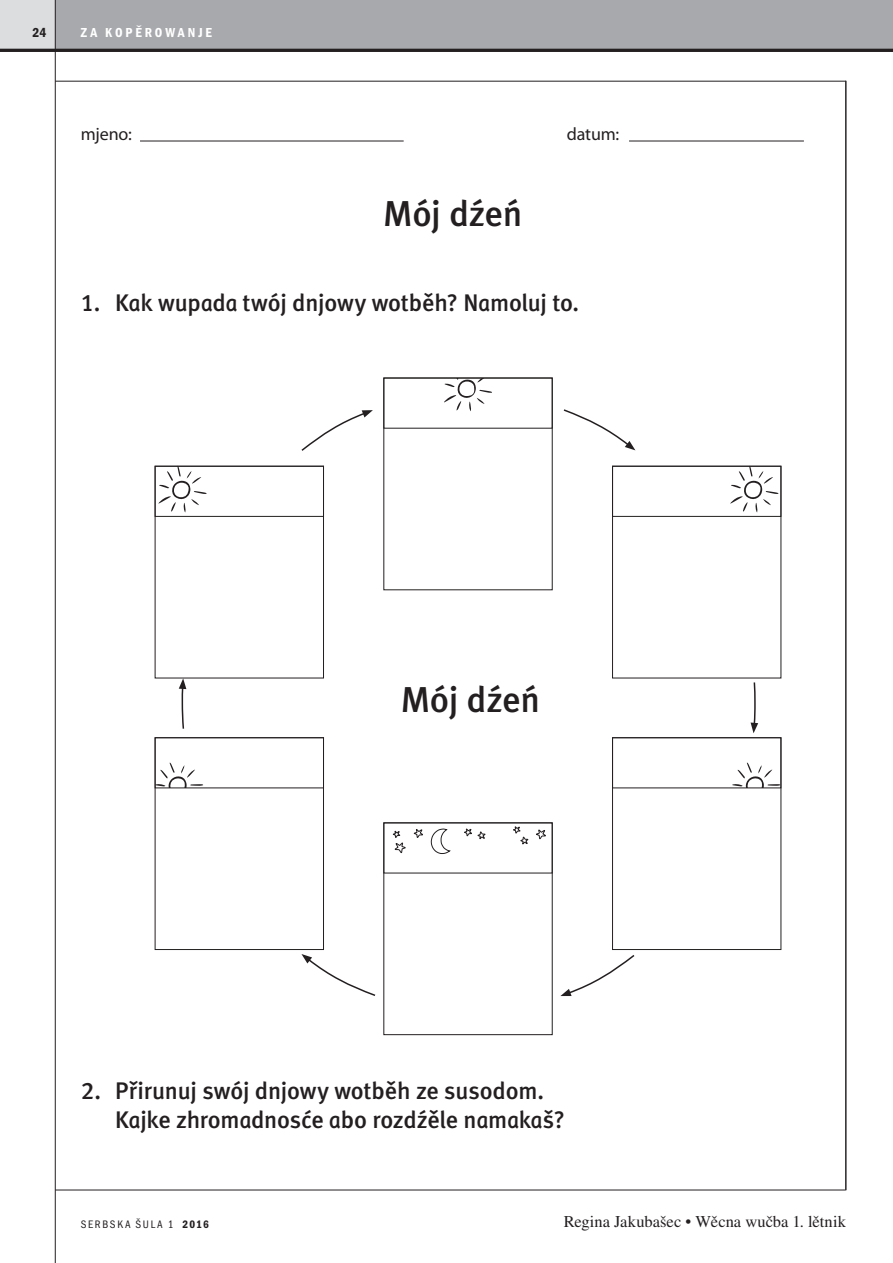
<style>
.page{position:relative;width:893px;height:1263px;background:#fff}
.page>*{position:absolute;margin:0;border:0;box-sizing:border-box;transform-origin:0 0}
.t1{font:36px "Schulb Meta Md CELF";letter-spacing:-.005em;color:#231f20}
.t2{font:24px/28.8px "Schulb Meta Md CELF";letter-spacing:-.005em;color:#231f20}
.t3{font:18px "Myriad Pro";letter-spacing:-.01em;color:#231f20}
.t4{font:16.5px "Times LT Pro";color:#231f20}
.t5{font:600 condensed 13.5px "Franklin Got Itc TEE";letter-spacing:.215em;color:#fff}
.t6{font:600 condensed 13.5px "Franklin Got Itc TEE";color:#231f20}
.t7{font:condensed 11.25px "Franklin Got Itc TEE";letter-spacing:.145em;color:#231f20}
.s1{font-weight:600}
</style>
<div class="page">
<hr style="left:55px;top:0;width:1px;height:1263px;background:#231f20">
<div style="left:0;top:0;width:56px;height:50px;background:#dcdddf"></div>
<div style="left:56px;top:0;width:837px;height:50px;background:#a8a9ad"></div>
<hr style="left:0;top:49px;width:893px;height:3px;background:#231f20">
<hr style="left:55px;top:0;width:1px;height:52px;background:#231f20">
<hr style="left:55px;top:81px;width:791px;height:1px;background:#231f20">
<hr style="left:845px;top:81px;width:1px;height:1109px;background:#231f20">
<hr style="left:55px;top:1189px;width:790px;height:1px;background:#231f20">
<svg style="left:751px;top:682px;width:7px;height:51px"></svg>
<hr style="left:140px;top:141px;width:264px;height:1px;background:#231f20">
<hr style="left:629px;top:141px;width:175px;height:1px;background:#231f20">
<svg style="left:301px;top:410px;width:72px;height:41px"></svg>
<svg style="left:563px;top:409px;width:72px;height:41px"></svg>
<svg style="left:179px;top:678px;width:7px;height:51px"></svg>
<svg style="left:301px;top:954px;width:75px;height:42px"></svg>
<svg style="left:560px;top:955px;width:75px;height:41px"></svg>
<div style="left:383px;top:378px;width:170px;height:212px;border:1px solid #231f20"></div>
<svg style="left:444px;top:380px;width:48px;height:31px"></svg>
<div style="left:383px;top:378px;width:170px;height:51px;border:1px solid #231f20"></div>
<div style="left:383px;top:822px;width:170px;height:213px;border:1px solid #231f20"></div>
<div style="left:383px;top:822px;width:170px;height:51px;border:1px solid #231f20"></div>
<div style="left:612px;top:466px;width:169px;height:212px;border:1px solid #231f20"></div>
<div style="left:612px;top:466px;width:169px;height:51px;border:1px solid #231f20"></div>
<div style="left:155px;top:466px;width:169px;height:212px;border:1px solid #231f20"></div>
<div style="left:155px;top:466px;width:169px;height:51px;border:1px solid #231f20"></div>
<div style="left:612px;top:737px;width:169px;height:213px;border:1px solid #231f20"></div>
<svg style="left:732px;top:762px;width:47px;height:24px"></svg>
<div style="left:612px;top:737px;width:169px;height:51px;border:1px solid #231f20"></div>
<div style="left:155px;top:737px;width:169px;height:213px;border:1px solid #231f20"></div>
<svg style="left:157px;top:763px;width:46px;height:23px"></svg>
<div style="left:155px;top:737px;width:169px;height:51px;border:1px solid #231f20"></div>
<svg style="left:730px;top:466px;width:48px;height:46px"></svg>
<svg style="left:159px;top:466px;width:48px;height:46px"></svg>
<svg style="left:430px;top:828px;width:21px;height:26px"></svg>
<svg style="left:413px;top:829px;width:10px;height:9px"></svg>
<svg style="left:536px;top:829px;width:10px;height:11px"></svg>
<svg style="left:392px;top:830px;width:14px;height:24px"></svg>
<svg style="left:464px;top:828px;width:22px;height:12px"></svg>
<svg style="left:513px;top:826px;width:16px;height:19px"></svg>
<p class="t5" style="left:81px;top:24px;width:133px">ZA KOPĚROWANJE</p>
<p class="t6" style="left:33px;top:24px;width:15px">24</p>
<p class="t5" style="left:81px;top:24px;width:141px">TEORIJA A PRAKSA</p>
<p class="t3" style="left:81px;top:123px;width:52px">mjeno:</p>
<p class="t3" style="left:567px;top:123px;width:54px">datum:</p>
<h1 class="t1" style="left:383px;top:192px;width:141px">Mój dźeń</h1>
<p class="t2" style="left:81px;top:288px;width:500px">1. Kak wupada twój dnjowy wotběh? Namoluj to.</p>
<h1 class="t1" style="left:401px;top:677px;width:141px">Mój dźeń</h1>
<p class="t2" style="left:115px;top:1076px;width:451px;text-indent:-34px">2. Přirunuj swój dnjowy wotběh ze susodom.<br>Kajke zhromadnosće abo rozdźěle namakaš?</p>
<p class="t7" style="left:81px;top:1217px;width:130px">SERBSKA ŠULA 1 <span class="s1">2016</span></p>
<p class="t4" style="left:564px;top:1212px;width:284px">Regina Jakubašec • Wěcna wučba 1. lětnik</p>
</div>
